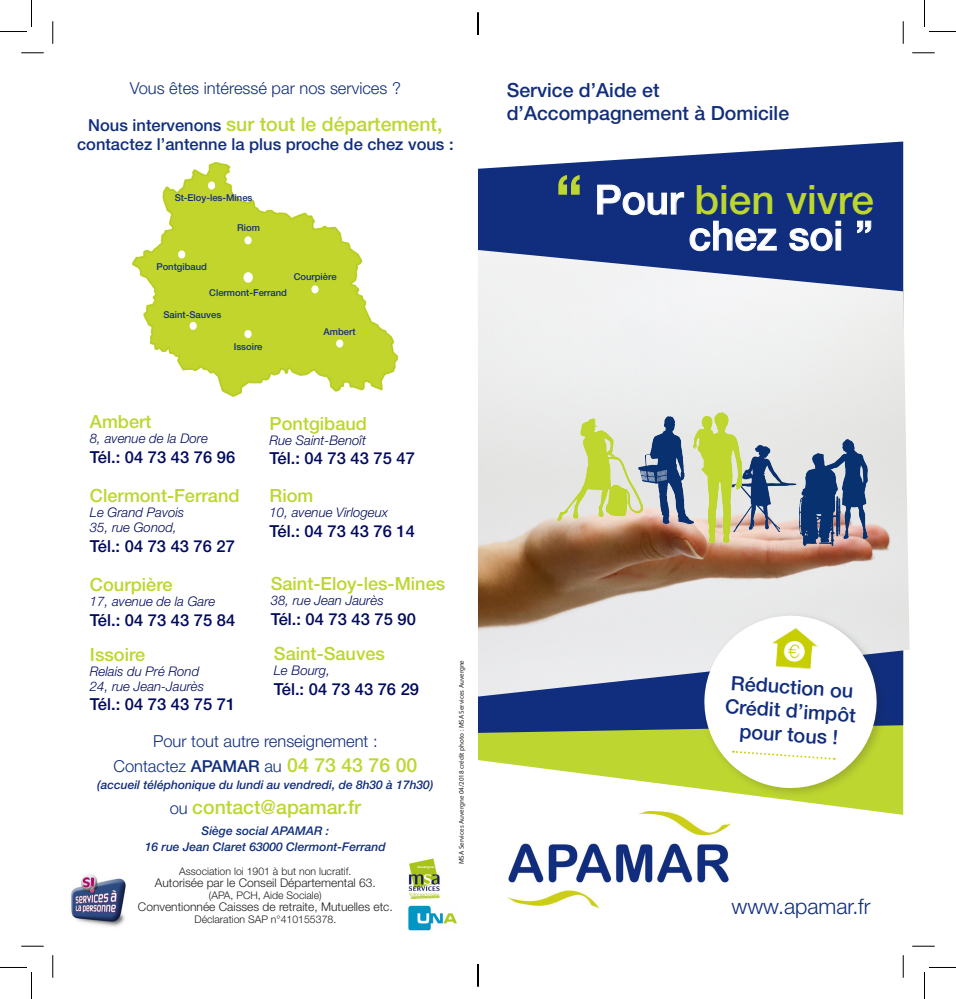
<style>
.page{position:relative;width:956px;height:999px;background:#fff}
.page>*{position:absolute;margin:0;border:0;box-sizing:border-box;transform-origin:0 0}
.t1{font:500 40.5px "Helvetica Neue LT Std";color:#bed630}
.t2{font:500 40.5px "Helvetica Neue LT Std";color:#fff}
.t3{font:300 21.45px "Helvetica Neue LT Std";color:#112e7e}
.t4{font:500 19.8px/23.7px "Helvetica Neue LT Std";color:#112e7e;text-align:center}
.t5{font:500 19.5px "Helvetica Neue LT Std";color:#bed630}
.t6{font:500 19.5px/23.4px "Helvetica Neue LT Std";color:#112e7e}
.t7{font:500 18.15px "Helvetica Neue LT Std";color:#bed630}
.t8{font:500 16.5px "Helvetica Neue LT Std";color:#00095e}
.t9{font:300 16.5px "Helvetica Neue LT Std";color:#112e7e}
.t10{font:500 16.5px "Helvetica Neue LT Std";color:#112e7e}
.t11{font:italic 300 13.2px/15px "Helvetica Neue LT Std";color:#00095e}
.t12{font:italic 500 12px "Helvetica Neue LT Std";color:#112e7e}
.t13{font:300 12px "Helvetica Neue LT Std";color:#231f20}
.t14{font:300 10.5px "Helvetica Neue LT Std";color:#231f20}
.t15{font:500 9.45px "Helvetica Neue LT Std";color:#112e7e}
.t16{font:7.05px "Myriad Pro";color:#231f20}
.t17{font:700 3px "Arial";letter-spacing:-.025em;color:#fff;scale:1.25 1}
.s1{font-size:16.5px;color:#112e7e}
.s2{font-weight:800;font-size:54.75px}
.s3{color:#fff}
.s4{font-weight:500}
.s5{font-weight:500;font-size:19.5px;color:#bed630}
.s6{font-weight:300;font-size:16.5px;color:#112e7e}
</style>
<div class="page">
<img style="left:508px;top:814px;width:223px;height:94px">
<svg style="left:478px;top:732px;width:425px;height:82px;fill:#bed630"></svg>
<img style="left:408px;top:905px;width:49px;height:26px">
<img style="left:70px;top:874px;width:56px;height:53px">
<svg style="left:478px;top:141px;width:425px;height:591px;fill:#112e7e"></svg>
<svg style="left:597px;top:184px;width:180px;height:66px"></svg>
<svg style="left:789px;top:220px;width:53px;height:30px"></svg>
<svg style="left:856px;top:220px;width:16px;height:14px"></svg>
<img style="left:478px;top:250px;width:432px;height:446px">
<img style="left:741px;top:443px;width:58px;height:89px">
<img style="left:639px;top:416px;width:54px;height:107px">
<img style="left:557px;top:419px;width:85px;height:101px">
<img style="left:799px;top:439px;width:68px;height:107px">
<img style="left:693px;top:413px;width:48px;height:130px">
<div style="left:699px;top:610px;width:188px;height:189px;background:#231f20;opacity:.21"></div>
<svg style="left:702px;top:613px;width:177px;height:177px"></svg>
<img style="left:408px;top:858px;width:32px;height:40px">
<img style="left:132px;top:162px;width:267px;height:235px">
<div style="left:336px;top:339px;width:7px;height:8px;background:#fff;border-radius:50%"></div>
<div style="left:244px;top:236px;width:8px;height:8px;background:#fff;border-radius:50%"></div>
<div style="left:243px;top:272px;width:10px;height:11px;background:#fff;border-radius:50%"></div>
<div style="left:178px;top:250px;width:7px;height:8px;background:#fff;border-radius:50%"></div>
<div style="left:311px;top:285px;width:8px;height:8px;background:#fff;border-radius:50%"></div>
<div style="left:244px;top:330px;width:8px;height:8px;background:#fff;border-radius:50%"></div>
<div style="left:190px;top:322px;width:7px;height:8px;background:#fff;border-radius:50%"></div>
<div style="left:208px;top:181px;width:7px;height:8px;background:#fff;border-radius:50%"></div>
<svg style="left:21px;top:53px;width:23px;height:1px"></svg>
<svg style="left:912px;top:53px;width:23px;height:1px"></svg>
<svg style="left:21px;top:945px;width:23px;height:1px"></svg>
<svg style="left:912px;top:945px;width:23px;height:1px"></svg>
<svg style="left:53px;top:21px;width:1px;height:23px"></svg>
<svg style="left:53px;top:955px;width:1px;height:22px"></svg>
<svg style="left:903px;top:21px;width:1px;height:23px"></svg>
<svg style="left:903px;top:955px;width:1px;height:22px"></svg>
<svg style="left:0;top:0;width:32px;height:32px"></svg>
<svg style="left:0;top:967px;width:32px;height:31px"></svg>
<svg style="left:924px;top:0;width:32px;height:32px"></svg>
<svg style="left:924px;top:967px;width:32px;height:31px"></svg>
<svg style="left:477px;top:12px;width:2px;height:23px"></svg>
<svg style="left:477px;top:964px;width:2px;height:22px"></svg>
<p class="t9" style="left:130px;top:78px;width:273px">Vous êtes intéressé par nos services ?</p>
<p class="t5" style="left:88px;top:112px;width:356px"><span class="s1">Nous intervenons</span> sur tout le département,</p>
<p class="t10" style="left:77px;top:135px;width:378px">contactez l’antenne la plus proche de chez vous :</p>
<p class="t15" style="left:175px;top:192px;width:79px">St-Eloy-les-Mines</p>
<p class="t15" style="left:156px;top:261px;width:52px">Pontgibaud</p>
<p class="t15" style="left:237px;top:222px;width:24px">Riom</p>
<p class="t15" style="left:294px;top:270px;width:44px">Courpière</p>
<p class="t15" style="left:209px;top:287px;width:79px">Clermont-Ferrand</p>
<p class="t15" style="left:163px;top:308px;width:59px">Saint-Sauves</p>
<p class="t15" style="left:234px;top:341px;width:30px">Issoire</p>
<p class="t15" style="left:323px;top:326px;width:34px">Ambert</p>
<p class="t7" style="left:90px;top:411px;width:63px">Ambert</p>
<p class="t11" style="left:90px;top:431px;width:119px">8, avenue de la Dore</p>
<p class="t8" style="left:90px;top:447px;width:147px">Tél.: 04 73 43 76 96</p>
<p class="t7" style="left:90px;top:485px;width:151px">Clermont-Ferrand</p>
<p class="t11" style="left:90px;top:505px;width:96px">Le Grand Pavois<br>35, rue Gonod,</p>
<p class="t8" style="left:90px;top:536px;width:146px">Tél.: 04 73 43 76 27</p>
<p class="t7" style="left:270px;top:412px;width:99px">Pontgibaud</p>
<p class="t11" style="left:270px;top:432px;width:98px">Rue Saint-Benoît</p>
<p class="t8" style="left:270px;top:448px;width:147px">Tél.: 04 73 43 75 47</p>
<p class="t7" style="left:270px;top:484px;width:45px">Riom</p>
<p class="t11" style="left:270px;top:504px;width:120px">10, avenue Virlogeux</p>
<p class="t8" style="left:270px;top:521px;width:147px">Tél.: 04 73 43 76 14</p>
<p class="t6" style="left:507px;top:78px;width:284px">Service d’Aide et d’Accompagnement à Domicile</p>
<p class="t1" style="left:555px;top:175px;width:321px"><span class="s2">‘‘</span> <span class="s3">Pour</span> bien vivre</p>
<p class="t2" style="left:689px;top:211px;width:187px">chez soi ’’</p>
<p class="t7" style="left:271px;top:573px;width:176px">Saint-Eloy-les-Mines</p>
<p class="t11" style="left:271px;top:592px;width:114px">38, rue Jean Jaurès</p>
<p class="t8" style="left:271px;top:609px;width:147px">Tél.: 04 73 43 75 90</p>
<p class="t7" style="left:90px;top:573px;width:84px">Courpière</p>
<p class="t11" style="left:90px;top:593px;width:127px">17, avenue de la Gare</p>
<p class="t8" style="left:90px;top:610px;width:147px">Tél.: 04 73 43 75 84</p>
<p class="t7" style="left:90px;top:643px;width:57px">Issoire</p>
<p class="t11" style="left:90px;top:663px;width:116px">Relais du Pré Rond<br>24, rue Jean-Jaurès</p>
<p class="t8" style="left:90px;top:694px;width:147px">Tél.: 04 73 43 75 71</p>
<p class="t7" style="left:274px;top:643px;width:113px">Saint-Sauves</p>
<p class="t11" style="left:274px;top:663px;width:58px">Le Bourg,</p>
<p class="t8" style="left:274px;top:679px;width:147px">Tél.: 04 73 43 76 29</p>
<p class="t4" style="left:728px;top:670px;width:132px;rotate:4deg">Réduction ou<br>Crédit d’impôt pour tous !</p>
<p class="t16" style="left:457px;top:864px;width:206px;rotate:-90deg">MSA Services Auvergne 04/2018 crédit photo : MSA Services Auvergne</p>
<p class="t9" style="left:153px;top:730px;width:226px">Pour tout autre renseignement :</p>
<p class="t9" style="left:113px;top:756px;width:305px">Contactez <span class="s4">APAMAR</span> au <span class="s5">04 73 43 76 00</span></p>
<p class="t12" style="left:97px;top:777px;width:338px">(accueil téléphonique du lundi au vendredi, de 8h30 à 17h30)</p>
<p class="t5" style="left:170px;top:795px;width:193px"><span class="s6">ou</span> contact@apamar.fr</p>
<p class="t12" style="left:202px;top:823px;width:129px">Siège social APAMAR :</p>
<p class="t12" style="left:145px;top:839px;width:242px">16 rue Jean Claret 63000 Clermont-Ferrand</p>
<p class="t17" style="left:418px;top:864px;width:15px">Auvergne</p>
<p class="t14" style="left:179px;top:864px;width:174px">Association loi 1901 à but non lucratif.</p>
<p class="t13" style="left:155px;top:875px;width:222px">Autorisée par le Conseil Départemental 63.</p>
<p class="t14" style="left:209px;top:888px;width:114px">(APA, PCH, Aide Sociale)</p>
<p class="t13" style="left:138px;top:899px;width:256px">Conventionnée Caisses de retraite, Mutuelles etc.</p>
<p class="t14" style="left:194px;top:912px;width:143px">Déclaration SAP n°410155378.</p>
<p class="t3" style="left:731px;top:892px;width:141px">www.apamar.fr</p>
</div>
